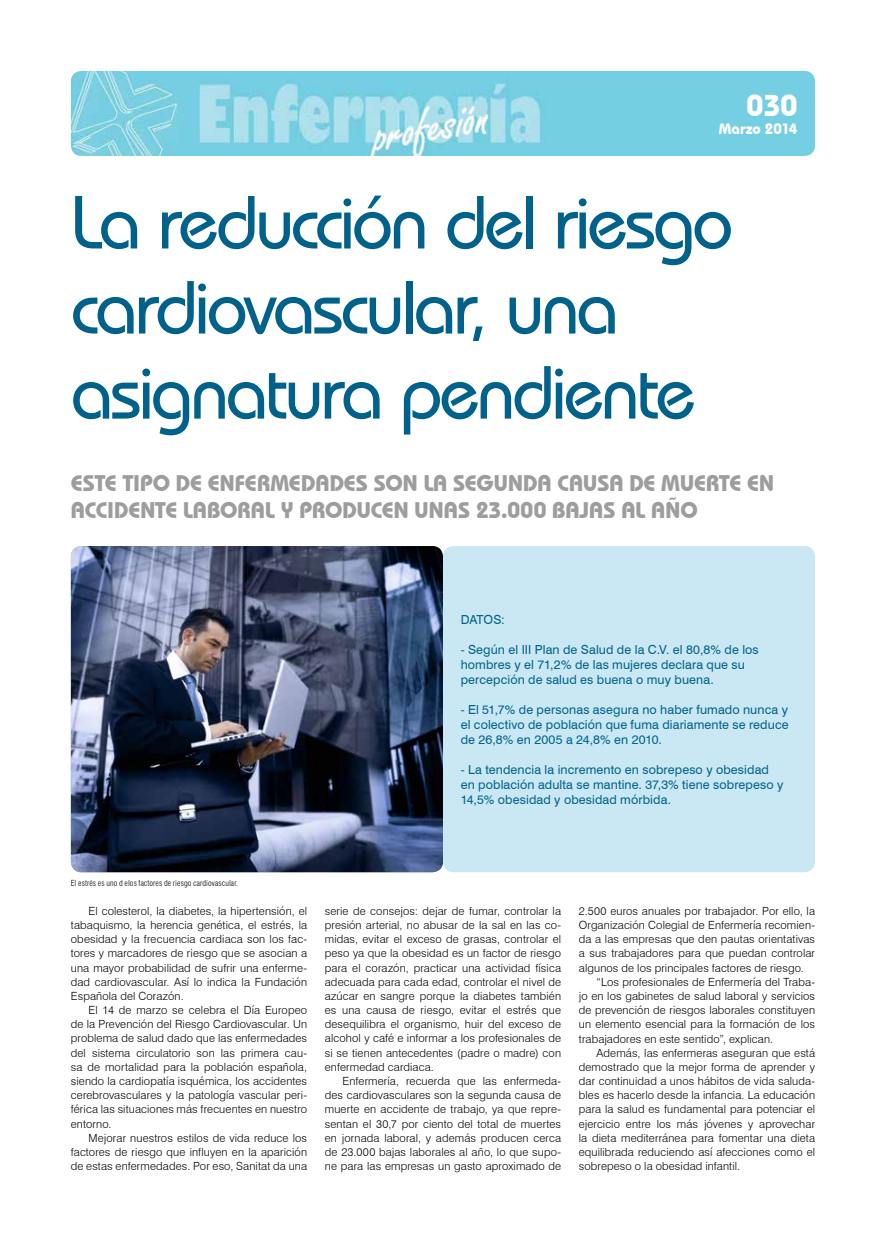
<style>
.page{position:relative;width:886px;height:1241px;background:#fff}
.page>*{position:absolute;margin:0;border:0;box-sizing:border-box;transform-origin:0 0}
.t1{font:500 75px/85px "Bauhaus IT Cby BT";letter-spacing:-.04em;color:#00628b}
.t2{font:700 30px "Bauhaus IT Cby BT";color:#fff}
.t3{font:700 22.5px/27px "Bauhaus IT Cby BT";color:#9d9d9c}
.t4{font:700 15px "Bauhaus IT Cby BT";color:#fff}
.t5{font:12.5px/15px "Swiss 721 BT";letter-spacing:.01em;color:#00628b}
.t6{font:300 11.25px/14.1px "Swiss 721 BT";letter-spacing:.01em;color:#000;text-align:justify}
.t7{font:300 condensed 8.12px "Swiss 721 BT";letter-spacing:.015em;color:#000}
</style>
<div class="page">
<img style="left:71px;top:71px;width:744px;height:85px">
<img style="left:71px;top:546px;width:372px;height:326px">
<div style="left:443px;top:546px;width:372px;height:326px;background:#cae8f3;border-radius:11px"></div>
<h2 class="t2" style="left:746px;top:87px;width:52px">030</h2>
<h3 class="t4" style="left:719px;top:119px;width:80px">Marzo 2014</h3>
<h1 class="t1" style="left:71px;top:179px;width:664px">La reducción del riesgo cardiovascular, una asignatura pendiente</h1>
<h3 class="t3" style="left:71px;top:469px;width:705px">ESTE TIPO DE ENFERMEDADES SON LA SEGUNDA CAUSA DE MUERTE EN<br>ACCIDENTE LABORAL Y PRODUCEN UNAS 23.000 BAJAS AL AÑO</h3>
<p class="t5" style="left:461px;top:611px;width:46px">DATOS:</p>
<p class="t5" style="left:461px;top:641px;width:300px">- Según el III Plan de Salud de la C.V. el 80,8% de los hombres y el 71,2% de las mujeres declara que su percepción de salud es buena o muy buena.</p>
<p class="t5" style="left:461px;top:701px;width:329px;text-align:justify">- El 51,7% de personas asegura no haber fumado nunca y el colectivo de población que fuma diariamente se reduce de 26,8% en 2005 a 24,8% en 2010.</p>
<p class="t5" style="left:461px;top:761px;width:324px">- La tendencia la incremento en sobrepeso y obesidad en población adulta se mantine. 37,3% tiene sobrepeso y<br>14,5% obesidad y obesidad mórbida.</p>
<p class="t7" style="left:71px;top:877px;width:169px">El estrés es uno d elos factores de riesgo cardiovascular.</p>
<p class="t6" style="left:71px;top:903px;width:238px;text-indent:18px">El colesterol, la diabetes, la hipertensión, el tabaquismo, la herencia genética, el estrés, la obesidad y la frecuencia cardiaca son los fac&shy;tores y marcadores de riesgo que se asocian a una mayor probabilidad de sufrir una enferme&shy;dad cardiovascular. Así lo indica la Fundación Española del Corazón.</p>
<p class="t6" style="left:71px;top:1002px;width:238px;text-indent:18px">El 14 de marzo se celebra el Día Europeo de la Prevención del Riesgo Cardiovascular. Un problema de salud dado que las enfermedades del sistema circulatorio son las primera cau&shy;sa de mortalidad para la población española, siendo la cardiopatía isquémica, los accidentes cerebrovasculares y la patología vascular peri&shy;férica las situaciones más frecuentes en nuestro entorno.</p>
<p class="t6" style="left:71px;top:1130px;width:238px;text-indent:18px">Mejorar nuestros estilos de vida reduce los factores de riesgo que influyen en la aparición de estas enfermedades. Por eso, Sanitat da una</p>
<p class="t6" style="left:325px;top:903px;width:238px">serie de consejos: dejar de fumar, controlar la presión arterial, no abusar de la sal en las co&shy;midas, evitar el exceso de grasas, controlar el peso ya que la obesidad es un factor de riesgo para el corazón, practicar una actividad física adecuada para cada edad, controlar el nivel de azúcar en sangre porque la diabetes también es una causa de riesgo, evitar el estrés que desequilibra el organismo, huir del exceso de alcohol y café e informar a los profesionales de si se tienen antecedentes (padre o madre) con enfermedad cardiaca.</p>
<p class="t6" style="left:325px;top:1073px;width:238px;text-indent:18px">Enfermería, recuerda que las enfermeda&shy;des cardiovasculares son la segunda causa de muerte en accidente de trabajo, ya que repre&shy;sentan el 30,7 por ciento del total de muertes en jornada laboral, y además producen cerca de 23.000 bajas laborales al año, lo que supo&shy;ne para las empresas un gasto aproximado de</p>
<p class="t6" style="left:579px;top:903px;width:238px">2.500 euros anuales por trabajador. Por ello, la</p>
<p class="t6" style="left:579px;top:917px;width:238px">Organización Colegial de Enfermería recomien-</p>
<p class="t6" style="left:579px;top:931px;width:238px">da a las empresas que den pautas orientativas</p>
<p class="t6" style="left:579px;top:946px;width:238px">a sus trabajadores para que puedan controlar</p>
<p class="t6" style="left:579px;top:960px;width:226px">algunos de los principales factores de riesgo.</p>
<p class="t6" style="left:596px;top:974px;width:220px">“Los profesionales de Enfermería del Traba-</p>
<p class="t6" style="left:579px;top:988px;width:238px">jo en los gabinetes de salud laboral y servicios</p>
<p class="t6" style="left:579px;top:1002px;width:238px">de prevención de riesgos laborales constituyen</p>
<p class="t6" style="left:579px;top:1016px;width:238px">un elemento esencial para la formación de los</p>
<p class="t6" style="left:579px;top:1031px;width:196px">trabajadores en este sentido”, explican.</p>
<p class="t6" style="left:596px;top:1045px;width:220px">Además, las enfermeras aseguran que está</p>
<p class="t6" style="left:579px;top:1059px;width:238px">demostrado que la mejor forma de aprender y</p>
<p class="t6" style="left:579px;top:1073px;width:238px">dar continuidad a unos hábitos de vida saluda-</p>
<p class="t6" style="left:579px;top:1087px;width:238px">bles es hacerlo desde la infancia. La educación</p>
<p class="t6" style="left:579px;top:1102px;width:238px">para la salud es fundamental para potenciar el</p>
<p class="t6" style="left:579px;top:1116px;width:238px">ejercicio entre los más jóvenes y aprovechar</p>
<p class="t6" style="left:579px;top:1130px;width:238px">la dieta mediterránea para fomentar una dieta</p>
<p class="t6" style="left:579px;top:1144px;width:238px">equilibrada reduciendo así afecciones como el</p>
<p class="t6" style="left:579px;top:1158px;width:163px">sobrepeso o la obesidad infantil.</p>
</div>
